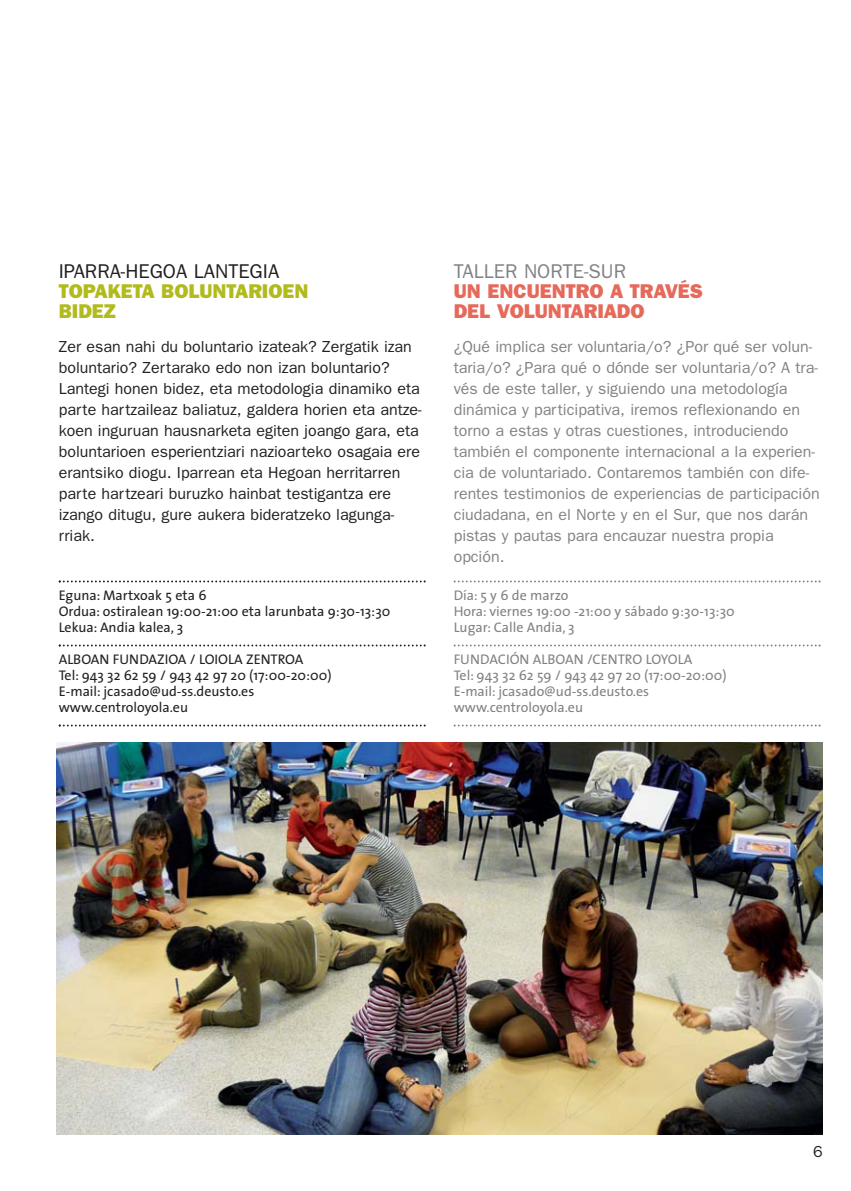
<style>
.page{position:relative;width:851px;height:1191px;background:#fff}
.page>*{position:absolute;margin:0;border:0;box-sizing:border-box;transform-origin:0 0}
.t1{font:800 20px/20px "Franklin Gothic";color:#e66a5b}
.t2{font:800 20px/20px "Franklin Gothic";color:#b2bb1d}
.t3{font:20px "Franklin Gothic";color:#231f20}
.t4{font:20px "Franklin Gothic";color:#808285}
.t5{font:16px/21px "Franklin Gothic";color:#808285}
.t6{font:16px/21px "Franklin Gothic";color:#231f20}
.t7{font:14px/16px "The Sans";color:#231f20}
.t8{font:14px/16px "The Sans";color:#808285}
</style>
<div class="page">
<img style="left:57px;top:742px;width:765px;height:392px">
<svg style="left:59px;top:580px;width:366px;height:2px"></svg>
<svg style="left:59px;top:644px;width:366px;height:2px"></svg>
<svg style="left:59px;top:724px;width:366px;height:2px"></svg>
<svg style="left:453px;top:580px;width:367px;height:2px"></svg>
<svg style="left:453px;top:644px;width:367px;height:2px"></svg>
<svg style="left:453px;top:724px;width:367px;height:2px"></svg>
<p class="t3" style="left:59px;top:265px;width:222px">IPARRA-HEGOA LANTEGIA</p>
<p class="t2" style="left:59px;top:283px;width:251px">TOPAKETA BOLUNTARIOEN<br>BIDEZ</p>
<p class="t6" style="left:59px;top:338px;width:364px">Zer esan nahi du boluntario izateak? Zergatik izan boluntario? Zertarako edo non izan boluntario?<br>Lantegi honen bidez, eta metodologia dinamiko eta parte hartzaileaz baliatuz, galdera horien eta antze&shy;koen inguruan hausnarketa egiten joango gara, eta boluntarioen esperientziari nazioarteko osagaia ere erantsiko diogu. Iparrean eta Hegoan herritarren parte hartzeari buruzko hainbat testigantza ere izango ditugu, gure aukera bideratzeko lagunga&shy;rriak.</p>
<p class="t7" style="left:59px;top:588px;width:333px">Eguna: Martxoak 5 eta 6<br>Ordua: ostiralean 19:00-21:00 eta larunbata 9:30-13:30<br>Lekua: Andia kalea, 3</p>
<p class="t7" style="left:59px;top:652px;width:274px">ALBOAN FUNDAZIOA / LOIOLA ZENTROA<br>Tel: 943 32 62 59 / 943 42 97 20 (17:00-20:00)<br>E-mail: jcasado@ud-ss.deusto.es www.centroloyola.eu</p>
<p class="t4" style="left:453px;top:265px;width:174px">TALLER NORTE-SUR</p>
<p class="t1" style="left:453px;top:283px;width:251px">UN ENCUENTRO A TRAVÉS<br>DEL VOLUNTARIADO</p>
<p class="t5" style="left:453px;top:338px;width:367px">¿Qué implica ser voluntaria/o? ¿Por qué ser volun&shy;taria/o? ¿Para qué o dónde ser voluntaria/o? A tra&shy;vés de este taller, y siguiendo una metodología dinámica y participativa, iremos reflexionando en torno a estas y otras cuestiones, introduciendo también el componente internacional a la experien&shy;cia de voluntariado. Contaremos también con dife&shy;rentes testimonios de experiencias de participación ciudadana, en el Norte y en el Sur, que nos darán pistas y pautas para encauzar nuestra propia opción.</p>
<p class="t8" style="left:453px;top:588px;width:282px">Día: 5 y 6 de marzo<br>Hora: viernes 19:00 -21:00 y sábado 9:30-13:30<br>Lugar: Calle Andia, 3</p>
<p class="t8" style="left:453px;top:652px;width:274px">FUNDACIÓN ALBOAN /CENTRO LOYOLA<br>Tel: 943 32 62 59 / 943 42 97 20 (17:00-20:00)<br>E-mail: jcasado@ud-ss.deusto.es www.centroloyola.eu</p>
<p class="t6" style="left:812px;top:1142px;width:11px">6</p>
</div>
